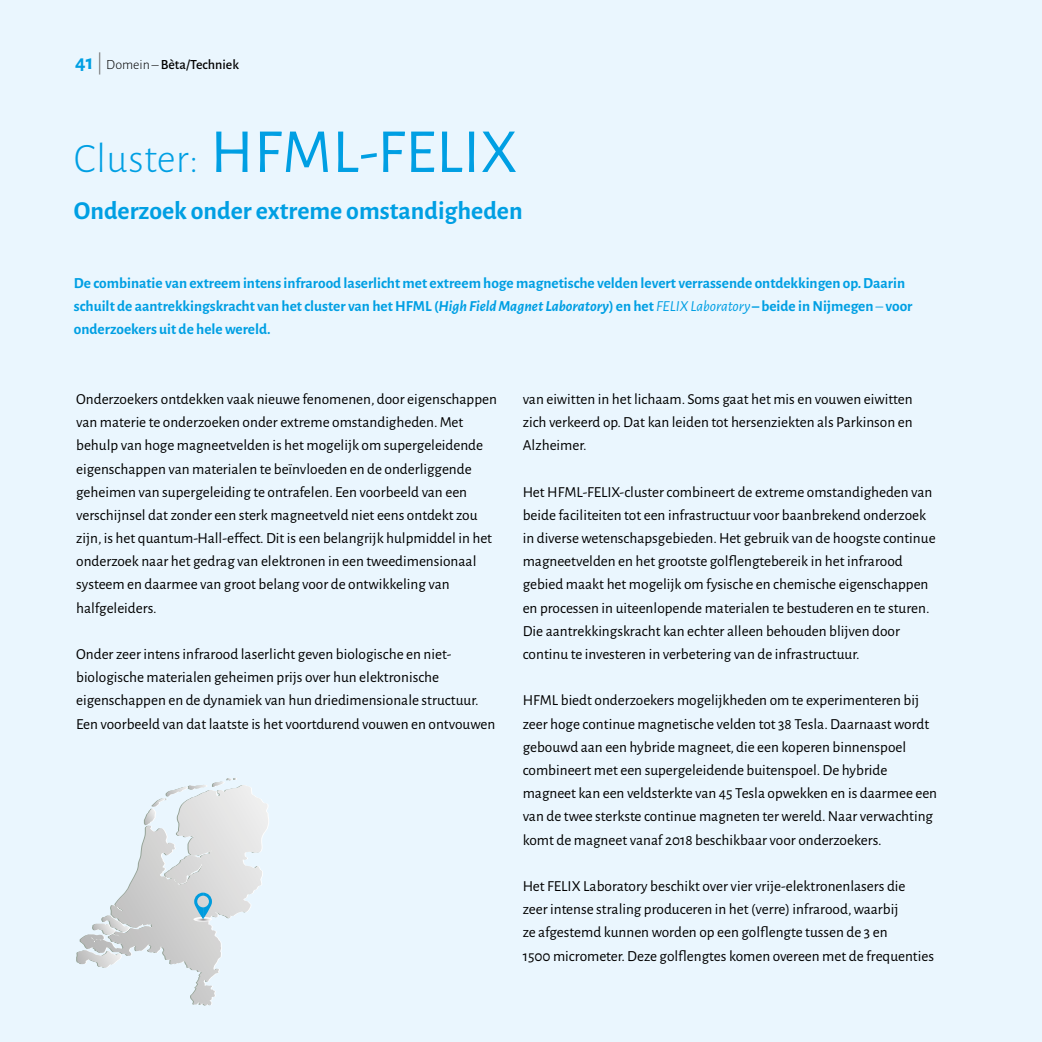
<style>
.page{position:relative;width:1042px;height:1042px;background:#eaf6fe}
.page>*{position:absolute;margin:0;border:0;box-sizing:border-box;transform-origin:0 0}
.t1{font:63px "Alegreya Sans";letter-spacing:.01em;color:#009fe3}
.t2{font:700 25.9px "Alegreya Sans";color:#009fe3}
.t3{font:15.4px/23.1px "Alegreya Sans";color:#000}
.t4{font:700 15.4px/23.1px "Alegreya Sans";color:#009fe3}
.t5{font:500 14px "Alegreya Sans";color:#000}
.s1{font-weight:700;font-size:21px;color:#009fe3}
.s2{font-weight:300;font-size:21px;color:#646363}
.s3{font-weight:300}
.s4{font-weight:300;font-size:42px}
.s5{font-style:italic}
.s6{font-weight:400;font-style:italic}
.s7{font-weight:400}
</style>
<div class="page">
<svg style="left:76px;top:778px;width:193px;height:227px"></svg>
<p class="t5" style="left:75px;top:55px;width:165px"><span class="s1">41</span> <span class="s2">|</span> <span class="s3">Domein –</span> Bèta/Techniek</p>
<h1 class="t1" style="left:74px;top:109px;width:445px"><span class="s4">Cluster:</span> HFML-FELIX</h1>
<h2 class="t2" style="left:74px;top:191px;width:450px">Onderzoek onder extreme omstandigheden</h2>
<p class="t4" style="left:74px;top:270px;width:840px">De combinatie van extreem intens infrarood laserlicht met extreem hoge magnetische velden levert verrassende ontdekkingen op. Daarin schuilt de aantrekkingskracht van het cluster van het HFML (<span class="s5">High Field Magnet Laboratory</span>) en het <span class="s6">FELIX Laboratory</span> – beide in Nijmegen <span class="s7">–</span> voor onderzoekers uit de hele wereld.</p>
<p class="t3" style="left:76px;top:387px;width:422px">Onderzoekers ontdekken vaak nieuwe fenomenen, door eigenschappen van materie te onderzoeken onder extreme omstandigheden. Met behulp van hoge magneetvelden is het mogelijk om supergeleidende eigenschappen van materialen te beïnvloeden en de onderliggende geheimen van supergeleiding te ontrafelen. Een voorbeeld van een verschijnsel dat zonder een sterk magneetveld niet eens ontdekt zou zijn, is het quantum-Hall-effect. Dit is een belangrijk hulpmiddel in het onderzoek naar het gedrag van elektronen in een tweedimensionaal systeem en daarmee van groot belang voor de ontwikkeling van halfgeleiders.</p>
<p class="t3" style="left:76px;top:642px;width:421px">Onder zeer intens infrarood laserlicht geven biologische en niet&shy;biologische materialen geheimen prijs over hun elektronische eigenschappen en de dynamiek van hun driedimensionale structuur.<br>Een voorbeeld van dat laatste is het voortdurend vouwen en ontvouwen</p>
<p class="t3" style="left:523px;top:387px;width:391px;text-align:justify">van eiwitten in het lichaam. Soms gaat het mis en vouwen eiwitten zich verkeerd op. Dat kan leiden tot hersenziekten als Parkinson en Alzheimer.</p>
<p class="t3" style="left:523px;top:479px;width:414px">Het HFML-FELIX-cluster combineert de extreme omstandigheden van beide faciliteiten tot een infrastructuur voor baanbrekend onderzoek in diverse wetenschapsgebieden. Het gebruik van de hoogste continue magneetvelden en het grootste golflengtebereik in het infrarood gebied maakt het mogelijk om fysische en chemische eigenschappen en processen in uiteenlopende materialen te bestuderen en te sturen.<br>Die aantrekkingskracht kan echter alleen behouden blijven door continu te investeren in verbetering van de infrastructuur.</p>
<p class="t3" style="left:523px;top:688px;width:416px">HFML biedt onderzoekers mogelijkheden om te experimenteren bij zeer hoge continue magnetische velden tot 38 Tesla. Daarnaast wordt gebouwd aan een hybride magneet, die een koperen binnenspoel combineert met een supergeleidende buitenspoel. De hybride magneet kan een veldsterkte van 45 Tesla opwekken en is daarmee een van de twee sterkste continue magneten ter wereld. Naar verwachting komt de magneet vanaf 2018 beschikbaar voor onderzoekers.</p>
<p class="t3" style="left:523px;top:874px;width:413px">Het FELIX Laboratory beschikt over vier vrije-elektronenlasers die zeer intense straling produceren in het (verre) infrarood, waarbij<br>ze afgestemd kunnen worden op een golflengte tussen de 3 en<br>1500 micrometer. Deze golflengtes komen overeen met de frequenties</p>
</div>
